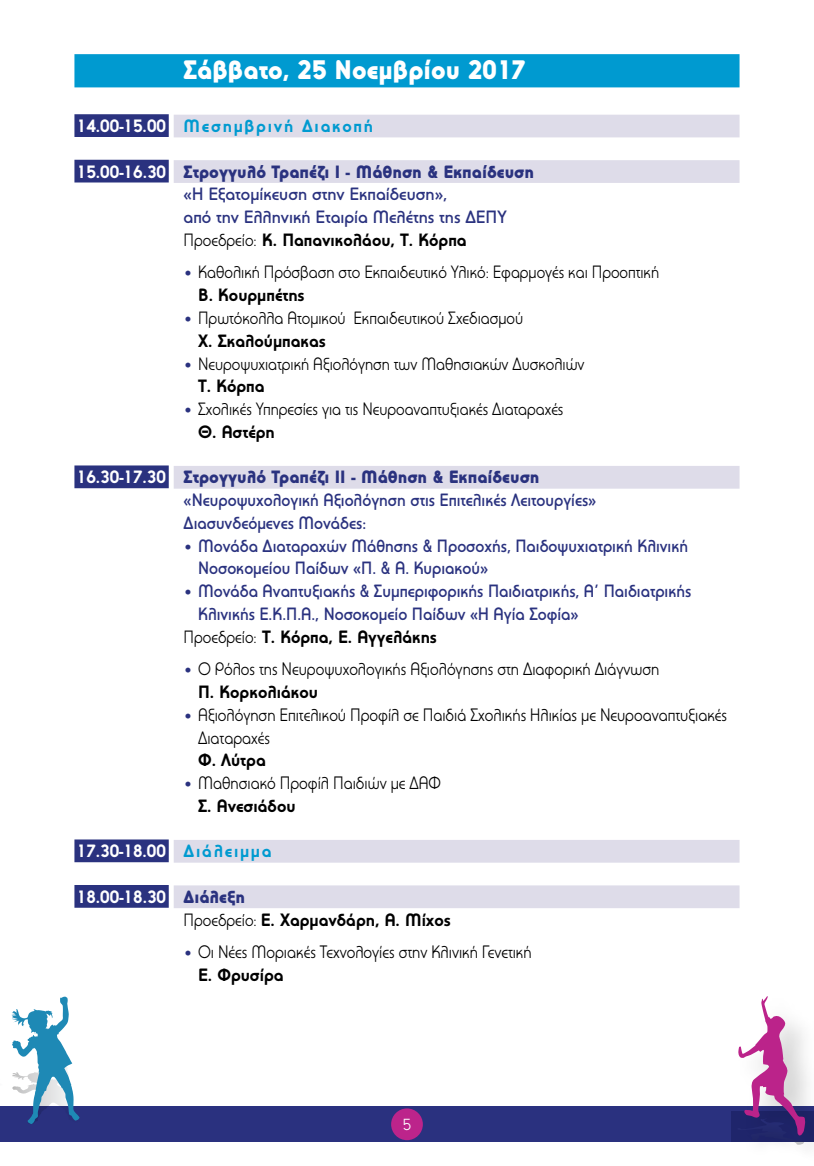
<style>
.page{position:relative;width:814px;height:1166px;background:#fff}
.page>*{position:absolute;margin:0;border:0;box-sizing:border-box;transform-origin:0 0}
.t1{font:900 26.25px "PF Universal";color:#fff}
.t2{font:17.68px/22.8px "PF Universal";color:#000;scale:.9 1}
.t3{font:500 17.5px/22.8px "PF Universal";color:#2a327f;scale:.95 1}
.t4{font:17.5px/22.8px "PF Universal";color:#000;scale:.9 1}
.t5{font:500 17.5px/22.8px "PF Universal";color:#2a327f}
.t6{font:700 17.5px/22.8px "PF Universal";color:#000}
.t7{font:700 17.5px "PF Universal";letter-spacing:.1em;color:#009ad0}
.t8{font:700 17.5px "PF Universal";letter-spacing:.1em;color:#fff}
.t9{font:15.75px "PF Universal";color:#fff}
.s1{color:#fff}
.s2{font-weight:700;color:#fff}
.s3{font-weight:900}
.s4{font-weight:400;color:#000}
.s5{font-weight:700;color:#000}
.s6{font-family:"Trebuchet MS";color:#2a327f}
.s7{font-weight:700}
.s8{font-family:"Trebuchet MS";font-weight:400}
.s9{font-weight:400}
.s10{font-family:"Trebuchet MS";font-size:17.5px;color:#2a327f}
.s11{color:#009ad0}
.s12{font-weight:900;color:#2a327f}
</style>
<div class="page">
<div style="left:0;top:1106px;width:814px;height:36px;background:#2a317f"></div>
<img style="left:731px;top:1067px;width:83px;height:79px">
<svg style="left:737px;top:996px;width:68px;height:149px"></svg>
<svg style="left:12px;top:996px;width:68px;height:128px"></svg>
<div style="left:391px;top:1108px;width:32px;height:32px;background:#bc248b;border-radius:50%"></div>
<div style="left:74px;top:114px;width:95px;height:23px;background:#2a327f"></div>
<div style="left:174px;top:115px;width:565px;height:22px;background:#dedce9"></div>
<div style="left:74px;top:160px;width:95px;height:22px;background:#2a327f"></div>
<div style="left:174px;top:160px;width:565px;height:23px;background:#dedce9"></div>
<div style="left:74px;top:465px;width:95px;height:23px;background:#2a327f"></div>
<div style="left:174px;top:466px;width:565px;height:23px;background:#dedce9"></div>
<div style="left:74px;top:839px;width:95px;height:23px;background:#2a327f"></div>
<div style="left:174px;top:840px;width:565px;height:22px;background:#dedce9"></div>
<div style="left:74px;top:885px;width:95px;height:23px;background:#2a327f"></div>
<div style="left:174px;top:885px;width:565px;height:23px;background:#dedce9"></div>
<div style="left:74px;top:54px;width:665px;height:33px;background:#009ad0"></div>
<h1 class="t1" style="left:184px;top:54px;width:344px">Σάββατο, 25 Νοεμβρίου 2017</h1>
<p class="t7" style="left:77px;top:115px;width:298px"><span class="s1">14.00-15.00</span> Μεσημβρινή Διακοπή</p>
<p class="t5" style="left:184px;top:160px;width:352px;text-indent:-107px"><span class="s2">15.00-16.30</span> <span class="s3">Στρογγυλό Τραπέζι Ι - Μάθηση &amp; Εκπαίδευση </span>«Η Εξατομίκευση στην Εκπαίδευση»,<br>από την Ελληνική Εταιρία Μελέτης της ΔΕΠΥ <span class="s4">Προεδρείο:</span> <span class="s5">Κ. Παπανικολάου, Τ. Κόρπα</span></p>
<p class="t4" style="left:198px;top:261px;width:514px;text-indent:-14px"><span class="s6">•</span> Καθολική Πρόσβαση στο Εκπαιδευτικό Υλικό: Εφαρμογές και Προοπτική<br><span class="s7">Β. Κουρμπέτης</span></p>
<p class="t4" style="left:198px;top:306px;width:362px;text-indent:-14px"><span class="s6">•</span> Πρωτόκολλα Ατομικού Εκπαιδευτικού Σχεδιασμού<br><span class="s7">X. Σκαλούμπακας</span></p>
<p class="t4" style="left:198px;top:352px;width:431px;text-indent:-14px"><span class="s6">•</span> Νευροψυχιατρική Αξιολόγηση των Μαθησιακών Δυσκολιών<br><span class="s7">T. Κόρπα</span></p>
<p class="t4" style="left:198px;top:397px;width:407px;text-indent:-14px"><span class="s6">•</span> Σχολικές Υπηρεσίες για τις Νευροαναπτυξιακές Διαταραχές<br><span class="s7">Θ. Αστέρη</span></p>
<p class="t3" style="left:184px;top:465px;width:436px;text-indent:-107px"><span class="s2">16.30-17.30</span> <span class="s3">Στρογγυλό Τραπέζι ΙΙ - Μάθηση &amp; Εκπαίδευση </span>«Νευροψυχολογική Αξιολόγηση στις Επιτελικές Λειτουργίες»<br>Διασυνδεόμενες Μονάδες:</p>
<p class="t3" style="left:198px;top:534px;width:517px;text-indent:-14px"><span class="s8">•</span> Μονάδα Διαταραχών Μάθησης &amp; Προσοχής, Παιδοψυχιατρική Κλινική<br>Νοσοκομείου Παίδων «Π. &amp; Α. Κυριακού»</p>
<p class="t3" style="left:184px;top:579px;width:536px"><span class="s8">•</span> Μονάδα Αναπτυξιακής &amp; Συμπεριφορικής Παιδιατρικής, Α’ Παιδιατρικής</p>
<p class="t3" style="left:198px;top:602px;width:402px">Κλινικής Ε.Κ.Π.Α., Νοσοκομείο Παίδων «Η Αγία Σοφία»</p>
<p class="t6" style="left:184px;top:625px;width:255px"><span class="s9">Προεδρείο:</span> Τ. Κόρπα, Ε. Αγγελάκης</p>
<p class="t2" style="left:184px;top:657px;width:530px"><span class="s10">•</span> Ο Ρόλος της Νευροψυχολογικής Αξιολόγησης στη Διαφορική Διάγνωση</p>
<p class="t6" style="left:198px;top:680px;width:121px">Π. Κορκολιάκου</p>
<p class="t2" style="left:198px;top:703px;width:589px;text-indent:-14px"><span class="s10">•</span> Αξιολόγηση Επιτελικού Προφίλ σε Παιδιά Σχολικής Ηλικίας με Νευροαναπτυξιακές<br>Διαταραχές</p>
<p class="t6" style="left:198px;top:748px;width:69px">Φ. Λύτρα</p>
<p class="t2" style="left:184px;top:771px;width:287px"><span class="s10">•</span> Μαθησιακό Προφίλ Παιδιών με ΔΑΦ</p>
<p class="t6" style="left:198px;top:794px;width:99px">Σ. Ανεσιάδου</p>
<p class="t8" style="left:77px;top:840px;width:196px">17.30-18.00 <span class="s11">Διάλειμμα</span></p>
<p class="t6" style="left:184px;top:885px;width:268px;text-indent:-107px"><span class="s1">18.00-18.30</span> <span class="s12">Διάλεξη<br></span><span class="s9">Προεδρείο:</span> Ε. Χαρμανδάρη, A. Mίχος</p>
<p class="t2" style="left:184px;top:940px;width:388px"><span class="s10">•</span> Οι Νέες Μοριακές Τεχνολογίες στην Κλινική Γενετική</p>
<p class="t6" style="left:198px;top:963px;width:87px">Ε. Φρυσίρα</p>
<p class="t9" style="left:403px;top:1115px;width:10px">5</p>
</div>
